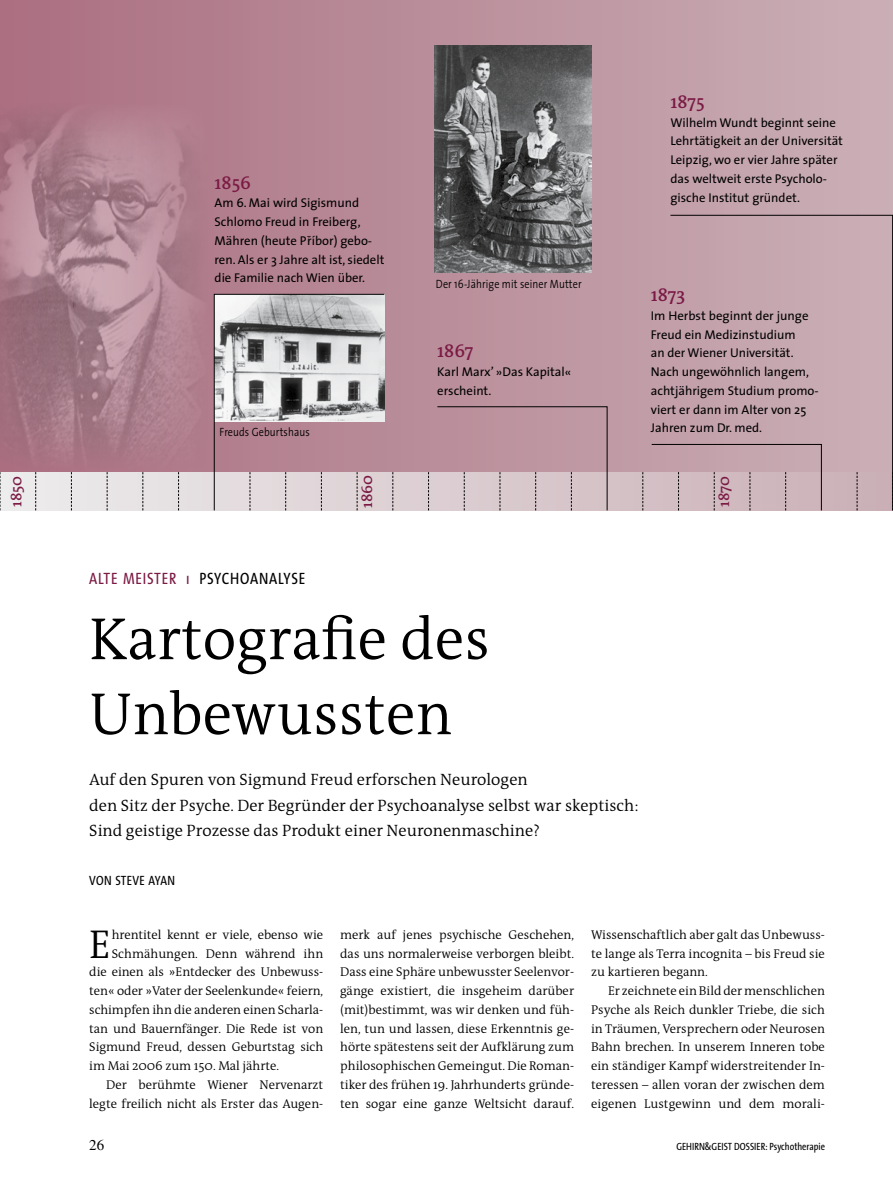
<style>
.page{position:relative;width:893px;height:1191px;background:#fff}
.page>*{position:absolute;margin:0;border:0;box-sizing:border-box;transform-origin:0 0}
.t1{font:300 60px/75px "The Antiqua B4";color:#000}
.t2{font:300 40.5px "The Antiqua B4";color:#000}
.t3{font:600 18px "The Antiqua B6";color:#7b1a44}
.t4{font:300 16.5px/25.5px "The Antiqua B4";color:#000}
.t5{font:16.5px "The Sans Condensed";letter-spacing:.05em;color:#000}
.t6{font:600 15px "The Antiqua B6";color:#7b1a44}
.t7{font:15px "Times";color:#000}
.t8{font:13.5px "The Sans Condensed";letter-spacing:.01em;color:#000}
.t9{font:300 12.75px/18.8px "The Antiqua B4";letter-spacing:-.005em;color:#000;text-align:justify}
.t10{font:12.75px/18.8px "The Sans";color:#000}
.t11{font:300 12px "The Sans";letter-spacing:.01em;color:#000;scale:.85 1}
.t12{font:10.5px "The Sans Condensed";color:#000}
.s1{color:#7b1a44}
</style>
<div class="page">
<div style="left:0;top:0;width:893px;height:479px;background:linear-gradient(to right,#aa6e80,#caafb6)"></div>
<svg style="left:1px;top:472px;width:650px;height:38px;background:#e2dbdd"></svg>
<svg style="left:0;top:472px;width:1px;height:38px"></svg>
<svg style="left:35px;top:472px;width:1px;height:38px"></svg>
<svg style="left:71px;top:472px;width:1px;height:38px"></svg>
<svg style="left:107px;top:472px;width:1px;height:38px"></svg>
<svg style="left:142px;top:472px;width:1px;height:38px"></svg>
<svg style="left:178px;top:472px;width:1px;height:38px"></svg>
<svg style="left:392px;top:472px;width:1px;height:38px"></svg>
<svg style="left:428px;top:472px;width:1px;height:38px"></svg>
<svg style="left:642px;top:472px;width:1px;height:38px"></svg>
<img style="left:0;top:102px;width:208px;height:368px">
<svg style="left:437px;top:406px;width:171px;height:105px;background:#c2a3ac"></svg>
<svg style="left:651px;top:444px;width:19px;height:67px"></svg>
<svg style="left:670px;top:214px;width:223px;height:297px;background:#c4a7af"></svg>
<svg style="left:213px;top:293px;width:172px;height:218px;background:#baaeb2"></svg>
<img style="left:435px;top:46px;width:157px;height:227px">
<h3 class="t3" style="left:215px;top:173px;width:38px">1856</h3>
<p class="t10" style="left:215px;top:194px;width:171px">Am 6. Mai wird Sigismund<br>Schlomo Freud in Freiberg,<br>Mähren (heute Pˇríbor) gebo&shy;ren. Als er 3 Jahre alt ist, siedelt die Familie nach Wien über.</p>
<p class="t11" style="left:220px;top:424px;width:108px">Freuds Geburtshaus</p>
<p class="t11" style="left:436px;top:276px;width:173px">Der 16-Jährige mit seiner Mutter</p>
<h3 class="t3" style="left:437px;top:342px;width:38px">1867</h3>
<p class="t10" style="left:437px;top:362px;width:136px">Karl Marx’ »Das Kapital« erscheint.</p>
<h3 class="t3" style="left:670px;top:92px;width:36px">1875</h3>
<p class="t10" style="left:670px;top:113px;width:174px">Wilhelm Wundt beginnt seine<br>Lehrtätigkeit an der Universität<br>Leipzig, wo er vier Jahre später das weltweit erste Psycholo&shy;gische Institut gründet.</p>
<h3 class="t3" style="left:651px;top:285px;width:36px">1873</h3>
<p class="t10" style="left:651px;top:306px;width:169px">Im Herbst beginnt der junge<br>Freud ein Medizinstudium<br>an der Wiener Universität.<br>Nach ungewöhnlich langem, acht-jährigem Studium promo&shy;viert er dann im Alter von 25<br>Jahren zum Dr. med.</p>
<p class="t6" style="left:9px;top:507px;width:33px;rotate:-90deg">1850</p>
<p class="t6" style="left:359px;top:508px;width:35px;rotate:-90deg">1860</p>
<p class="t6" style="left:716px;top:507px;width:33px;rotate:-90deg">1870</p>
<p class="t5" style="left:89px;top:565px;width:218px"><span class="s1">ALTE MEISTER I</span> PSYCHOANALYSE</p>
<h1 class="t1" style="left:89px;top:604px;width:402px">Kartografie des<br>Unbewussten</h1>
<p class="t4" style="left:89px;top:767px;width:551px">Auf den Spuren von Sigmund Freud erforschen Neurologen<br>den Sitz der Psyche. Der Begründer der Psychoanalyse selbst war skeptisch:<br>Sind geistige Prozesse das Produkt einer Neuronenmaschine?</p>
<p class="t8" style="left:89px;top:869px;width:87px">VON STEVE AYAN</p>
<h2 class="t2" style="left:89px;top:923px;width:23px">E</h2>
<p class="t9" style="left:112px;top:925px;width:213px">hrentitel kennt er viele, ebenso wie</p>
<p class="t9" style="left:112px;top:944px;width:213px">Schmähungen. Denn während ihn</p>
<p class="t9" style="left:89px;top:963px;width:235px">die einen als »Entdecker des Unbewuss-</p>
<p class="t9" style="left:89px;top:982px;width:235px">ten« oder »Vater der Seelenkunde« feiern,</p>
<p class="t9" style="left:89px;top:1000px;width:235px">schimpfen ihn die anderen einen Scharla-</p>
<p class="t9" style="left:89px;top:1019px;width:235px">tan und Bauernfänger. Die Rede ist von</p>
<p class="t9" style="left:89px;top:1038px;width:235px">Sigmund Freud, dessen Geburtstag sich</p>
<p class="t9" style="left:89px;top:1057px;width:191px">im Mai 2006 zum 150. Mal jährte.</p>
<p class="t9" style="left:106px;top:1075px;width:218px">Der berühmte Wiener Nervenarzt</p>
<p class="t9" style="left:89px;top:1094px;width:235px">legte freilich nicht als Erster das Augen-</p>
<p class="t9" style="left:340px;top:925px;width:235px">merk auf jenes psychische Geschehen, das uns normalerweise verborgen bleibt.<br>Dass eine Sphäre unbewusster Seelenvor&shy;gänge existiert, die insgeheim darüber (mit)bestimmt, was wir denken und füh&shy;len, tun und lassen, diese Erkenntnis ge&shy;hörte spätestens seit der Aufklärung zum philosophischen Gemeingut. Die Roman&shy;tiker des frühen 19. Jahrhunderts gründe&shy;ten sogar eine ganze Weltsicht darauf.</p>
<p class="t9" style="left:591px;top:925px;width:235px">Wissenschaftlich aber galt das Unbewuss&shy;te lange als Terra incognita – bis Freud sie zu kartieren begann.</p>
<p class="t9" style="left:591px;top:982px;width:235px;text-indent:17px">Er zeichnete ein Bild der mensch-lichen Psyche als Reich dunkler Triebe, die sich in Träumen, Versprechern oder Neurosen Bahn brechen. In unserem Inneren tobe ein ständiger Kampf widerstreitender In&shy;teressen – allen voran der zwischen dem eigenen Lustgewinn und dem morali-</p>
<p class="t7" style="left:89px;top:1137px;width:16px">26</p>
<p class="t12" style="left:676px;top:1138px;width:12px">GEHIRN</p>
<p class="t12" style="left:705px;top:1138px;width:17px">&amp;GEIST</p>
<p class="t12" style="left:734px;top:1138px;width:11px">DOSSIER</p>
<p class="t12" style="left:765px;top:1138px;width:61px">: PSYCHOTHERAPIE</p>
</div>
